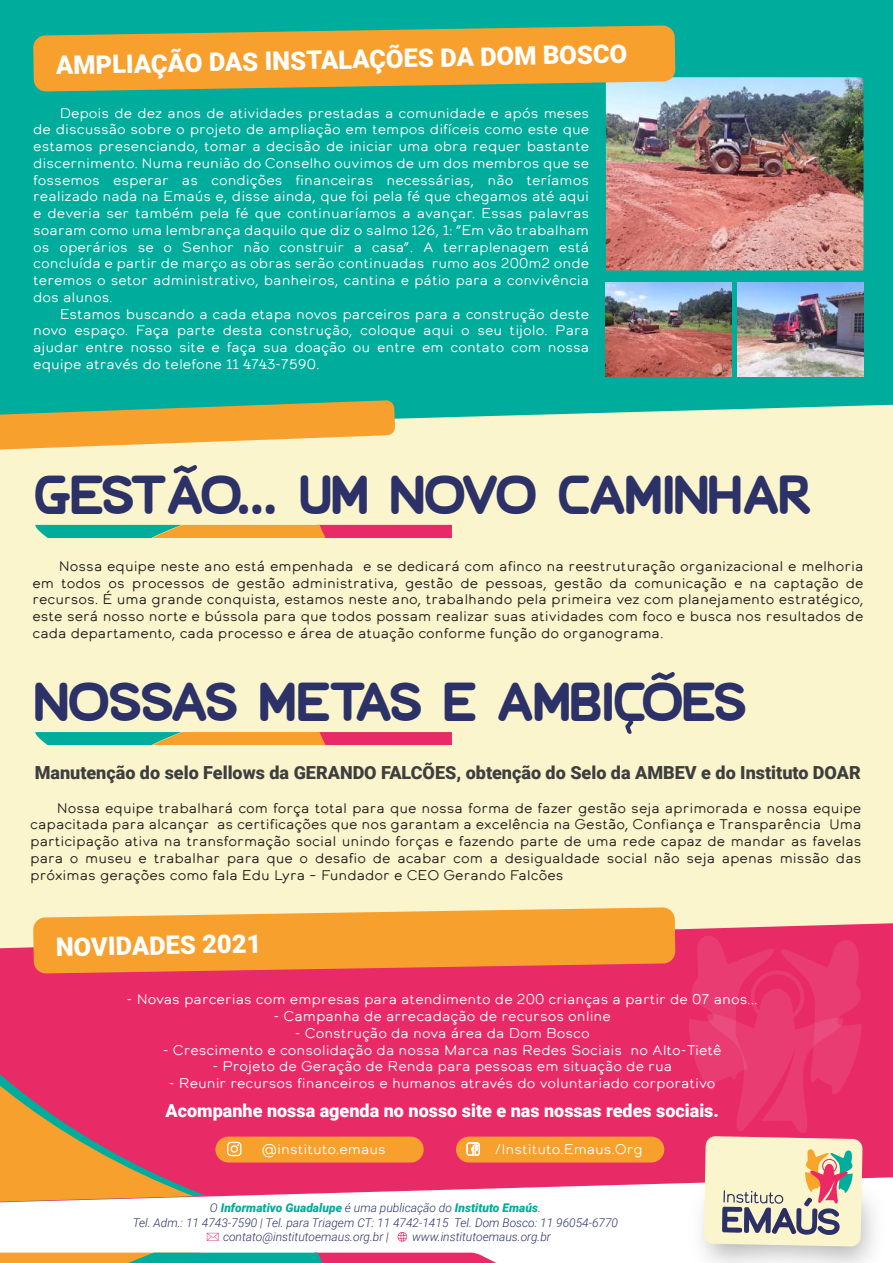
<style>
.page{position:relative;width:893px;height:1263px;background:#fff}
.page>*{position:absolute;margin:0;border:0;box-sizing:border-box;transform-origin:0 0}
.t1{font:900 43.05px "Autocrat";color:#2c3167}
.t2{font:900 25.5px "Roboto";color:#fff}
.t3{font:900 18px "Roboto";color:#3e3e3f}
.t4{font:900 18px "Roboto";color:#fff}
.t5{font:13.95px/16.8px "Calder LC";color:#fff;text-align:justify}
.t6{font:13.95px/16.8px "Calder LC";color:#231f20;text-align:justify}
.t7{font:italic 300 12px "Roboto";color:#2c3167}
.t8{font:italic 900 12px "Roboto";color:#00ac9c}
.s1{font-weight:300;color:#2c3167}
</style>
<div class="page">
<div style="left:0;top:430px;width:893px;height:493px;background:#faf5cc"></div>
<div style="left:207px;top:923px;width:686px;height:274px;background:#e82a66"></div>
<div style="left:0;top:0;width:893px;height:430px;background:#00ac9c"></div>
<svg style="left:398px;top:1232px;width:9px;height:9px"></svg>
<svg style="left:0;top:1252px;width:497px;height:11px;background:#9f8674"></svg>
<svg style="left:207px;top:1233px;width:12px;height:8px"></svg>
<img style="left:659px;top:1146px;width:234px;height:117px">
<img style="left:738px;top:283px;width:125px;height:94px">
<img style="left:606px;top:283px;width:125px;height:94px">
<img style="left:606px;top:77px;width:257px;height:193px">
<svg style="left:33px;top:25px;width:642px;height:67px;background:#d1a341"></svg>
<svg style="left:0;top:400px;width:395px;height:50px;background:#d3ae56"></svg>
<svg style="left:173px;top:465px;width:24px;height:8px"></svg>
<svg style="left:207px;top:907px;width:468px;height:66px;background:#f69a3c"></svg>
<svg style="left:35px;top:525px;width:417px;height:13px;background:#a88062"></svg>
<svg style="left:651px;top:672px;width:24px;height:8px"></svg>
<svg style="left:625px;top:716px;width:8px;height:18px"></svg>
<svg style="left:35px;top:732px;width:417px;height:13px;background:#a88062"></svg>
<div style="left:215px;top:1136px;width:209px;height:26px;background:#f8a02d;border-radius:13px"></div>
<svg style="left:227px;top:1142px;width:14px;height:14px"></svg>
<div style="left:456px;top:1136px;width:208px;height:26px;background:#f8a02d;border-radius:13px"></div>
<svg style="left:466px;top:1142px;width:14px;height:14px"></svg>
<svg style="left:689px;top:935px;width:173px;height:311px;background:#e46987"></svg>
<svg style="left:0;top:754px;width:207px;height:443px;background:#ef8786"></svg>
<svg style="left:0;top:755px;width:194px;height:448px;background:#ee9381"></svg>
<h2 class="t2" style="left:56px;top:47px;width:573px;rotate:-1deg">AMPLIAÇÃO DAS INSTALAÇÕES DA DOM BOSCO</h2>
<p class="t5" style="left:33px;top:104px;width:557px;text-indent:27px">Depois de dez anos de atividades prestadas a comunidade e após meses de discussão sobre o projeto de ampliação em tempos difíceis como este que estamos presenciando, tomar a decisão de iniciar uma obra requer bastante discernimento. Numa reunião do Conselho ouvimos de um dos membros que se fossemos esperar as condições financeiras necessárias, não teríamos realizado nada na Emaús e, disse ainda, que foi pela fé que chegamos até aqui e deveria ser também pela fé que continuaríamos a avançar. Essas palavras soaram como uma lembrança daquilo que diz o salmo 126, 1: “Em vão trabalham os operários se o Senhor não construir a casa”. A terraplenagem está concluída e partir de março as obras serão continuadas rumo aos 200m2 onde teremos o setor administrativo, banheiros, cantina e pátio para a convivência dos alunos.</p>
<p class="t5" style="left:33px;top:305px;width:557px;text-indent:27px">Estamos buscando a cada etapa novos parceiros para a construção deste novo espaço. Faça parte desta construção, coloque aqui o seu tijolo. Para ajudar entre nosso site e faça sua doação ou entre em contato com nossa equipe através do telefone 11 4743-7590.</p>
<h1 class="t1" style="left:35px;top:474px;width:778px">GESTAO... UM NOVO CAMINHAR</h1>
<p class="t6" style="left:32px;top:558px;width:833px;text-indent:27px">Nossa equipe neste ano está empenhada e se dedicará com afinco na reestruturação organizacional e melhoria em todos os processos de gestão administrativa, gestão de pessoas, gestão da comunicação e na captação de recursos. É uma grande conquista, estamos neste ano, trabalhando pela primeira vez com planejamento estratégico, este será nosso norte e bússola para que todos possam realizar suas atividades com foco e busca nos resultados de cada departamento, cada processo e área de atuação conforme função do organograma.</p>
<h1 class="t1" style="left:35px;top:681px;width:713px">NOSSAS METAS E AMBICOES</h1>
<p class="t3" style="left:35px;top:760px;width:828px">Manutenção do selo Fellows da GERANDO FALCÕES, obtenção do Selo da AMBEV e do Instituto DOAR</p>
<p class="t6" style="left:30px;top:799px;width:833px;text-indent:27px">Nossa equipe trabalhará com força total para que nossa forma de fazer gestão seja aprimorada e nossa equipe capacitada para alcançar as certificações que nos garantam a excelência na Gestão, Confiança e Transparência Uma participação ativa na transformação social unindo forças e fazendo parte de uma rede capaz de mandar as favelas para o museu e trabalhar para que o desafio de acabar com a desigualdade social não seja apenas missão das próximas gerações como fala Edu Lyra – Fundador e CEO Gerando Falcões</p>
<h2 class="t2" style="left:56px;top:929px;width:207px;rotate:-1deg">NOVIDADES 2021</h2>
<p class="t5" style="left:127px;top:991px;width:633px">- Novas parcerias com empresas para atendimento de 200 crianças a partir de 07 anos...</p>
<p class="t5" style="left:274px;top:1008px;width:339px">- Campanha de arrecadação de recursos online</p>
<p class="t5" style="left:295px;top:1024px;width:296px">- Construção da nova área da Dom Bosco</p>
<p class="t5" style="left:163px;top:1041px;width:560px">- Crescimento e consolidação da nossa Marca nas Redes Sociais no Alto-Tietê</p>
<p class="t5" style="left:212px;top:1058px;width:461px">- Projeto de Geração de Renda para pessoas em situação de rua</p>
<p class="t5" style="left:169px;top:1075px;width:548px">- Reunir recursos financeiros e humanos através do voluntariado corporativo</p>
<p class="t4" style="left:165px;top:1098px;width:555px">Acompanhe nossa agenda no nosso site e nas nossas redes sociais.</p>
<p class="t5" style="left:262px;top:1140px;width:126px">@instituto.emaus</p>
<p class="t5" style="left:494px;top:1141px;width:150px">/Instituto.Emaus.Org</p>
<p class="t8" style="left:210px;top:1199px;width:332px"><span class="s1">O</span> Informativo Guadalupe <span class="s1">é uma publicação do</span> Instituto Emaús<span class="s1">.</span></p>
<p class="t7" style="left:133px;top:1214px;width:487px">Tel. Adm.: 11 4743-7590 | Tel. para Triagem CT: 11 4742-1415 Tel. Dom Bosco: 11 96054-6770</p>
<p class="t7" style="left:223px;top:1228px;width:167px">contato@institutoemaus.org.br |</p>
<p class="t7" style="left:412px;top:1228px;width:140px">www.institutoemaus.org.br</p>
</div>
